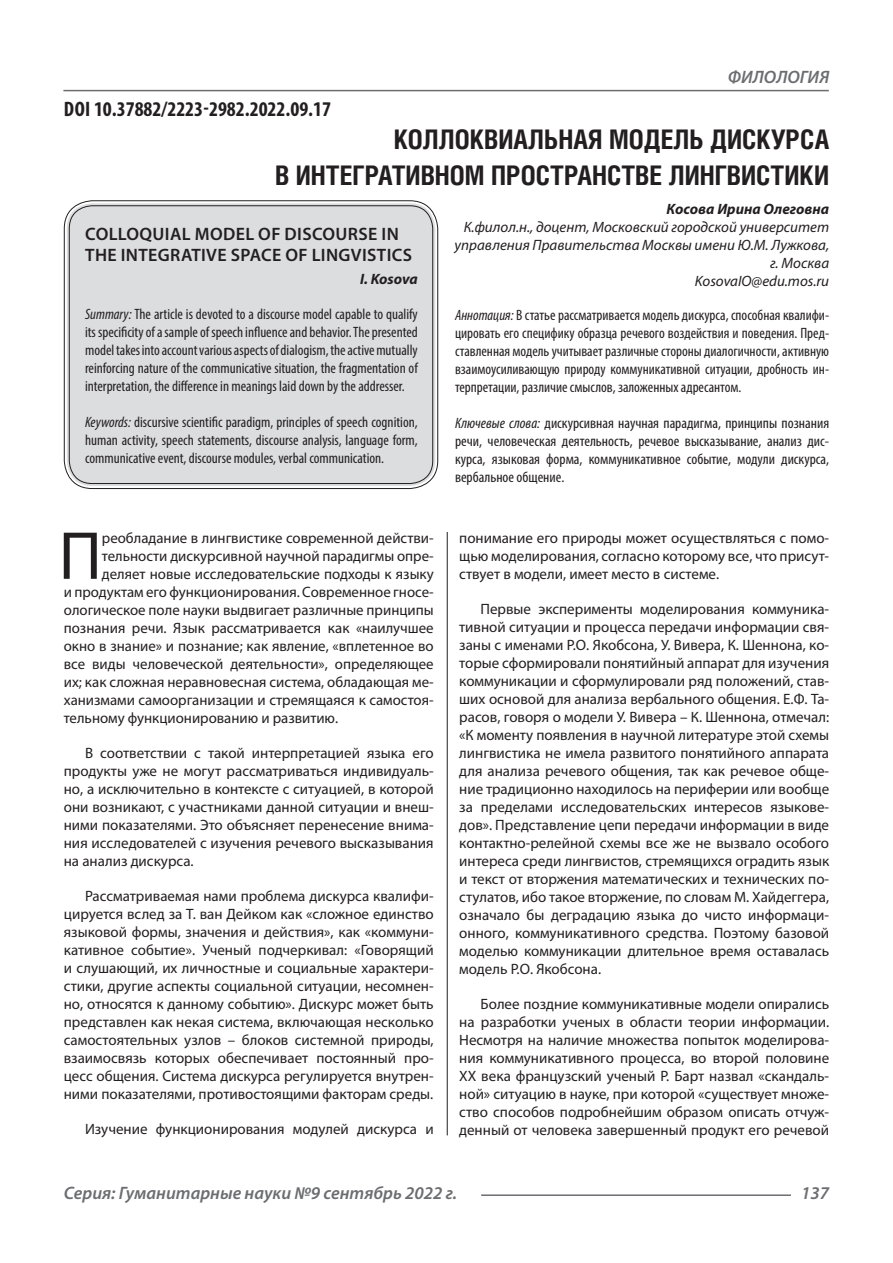
<style>
.page{position:relative;width:893px;height:1263px;background:#fff}
.page>*{position:absolute;margin:0;border:0;box-sizing:border-box;transform-origin:0 0}
.Статья_текст_первый{font:68.4px "Myriad Pro";color:#231f20}
.Статья_название{font:700 27px "Helios Cond C";color:#231f20}
.ДОИ{font:700 condensed 21px "Myriad Pro";color:#231f20}
.Статья_название_англ{font:600 18px/21.6px "Myriad Pro";letter-spacing:.02em;color:#231f20}
.t1{font:italic 600 18px "Myriad Pro";color:#6c6d70}
.Статья_текст{font:15px/18px "Myriad Pro";color:#231f20;text-align:justify}
.Статья_аннотация_анг{font:condensed 15px/18px "Myriad Pro";color:#231f20;text-align:justify}
.Статья_аннотация_тек{font:condensed 15px/18px "Myriad Pro";color:#231f20;text-align:justify}
.Статья_текст_первый-2{font:15px "Myriad Pro";color:#231f20}
.Статья_автор_инфо{font:italic 15px/18px "Myriad Pro";color:#231f20;text-align:right}
.Статья_автор_фио_рус{font:italic 700 15px "Myriad Pro";color:#231f20}
.Статья_автор_англ{font:italic 700 15px "Myriad Pro";letter-spacing:-.01em;color:#231f20}
.s1{font-style:italic}
</style>
<div class="page">
<hr style="left:447px;top:128px;width:1px;height:1007px;background:#231f20">
<hr style="left:63px;top:90px;width:766px;height:1px;background:#6c6d70">
<hr style="left:481px;top:1194px;width:310px;height:2px;background:#6c6d70">
<div style="left:441px;top:126px;width:10px;height:405px;background:#fff"></div>
<div style="left:67px;top:203px;width:368px;height:283px;background:#dcdddf;border-radius:26px"></div>
<div style="left:64px;top:200px;width:374px;height:289px;border:1px solid #231f20;border-radius:28px"></div>
<div style="left:69px;top:205px;width:364px;height:279px;border:1px solid #231f20;border-radius:23px"></div>
<p class="ДОИ" style="left:64px;top:96px;width:269px">DOI 10.37882/2223-2982.2022.09.17</p>
<p class="t1" style="left:728px;top:66px;width:103px">ФИЛОЛОГИЯ</p>
<p class="Статья_название" style="left:394px;top:124px;width:437px">КОЛЛОКВИАЛЬНАЯ МОДЕЛЬ ДИСКУРСА</p>
<p class="Статья_название" style="left:275px;top:160px;width:556px">В ИНТЕГРАТИВНОМ ПРОСТРАНСТВЕ ЛИНГВИСТИКИ</p>
<p class="Статья_автор_фио_рус" style="left:666px;top:199px;width:164px">Косова Ирина Олеговна</p>
<p class="Статья_автор_инфо" style="left:455px;top:217px;width:376px">К.филол.н., доцент, Московский городской университет управления Правительства Москвы имени Ю.М. Лужкова, г. Москва</p>
<p class="Статья_автор_инфо" style="left:695px;top:271px;width:136px">KosovaIO@edu.mos.ru</p>
<p class="Статья_аннотация_тек" style="left:455px;top:305px;width:376px"><span class="s1">Аннотация:</span> В статье рассматривается модель дискурса, способная квалифи&shy;цировать его специфику образца речевого воздействия и поведения. Пред&shy;ставленная модель учитывает различные стороны диалогичности, активную взаимоусиливающую природу коммуникативной ситуации, дробность ин&shy;терпретации, различие смыслов, заложенных адресантом.</p>
<p class="Статья_аннотация_тек" style="left:455px;top:413px;width:376px"><span class="s1">Ключевые слова:</span> дискурсивная научная парадигма, принципы познания речи, человеческая деятельность, речевое высказывание, анализ дис&shy;курса, языковая форма, коммуникативное событие, модули дискурса, вербальное общение.</p>
<p class="Статья_название_англ" style="left:85px;top:222px;width:328px">COLLOQUIAL MODEL OF DISCOURSE IN<br>THE INTEGRATIVE SPACE OF LINGVISTICS</p>
<p class="Статья_автор_англ" style="left:360px;top:270px;width:59px">I. Kosova</p>
<p class="Статья_аннотация_анг" style="left:85px;top:304px;width:334px"><span class="s1">Summary:</span> The article is devoted to a discourse model capable to qualify its specificity of a sample of speech influence and behavior. The presented model takes into account various aspects of dialogism, the active mutually reinforcing nature of the communicative situation, the fragmentation of interpretation, the difference in meanings laid down by the addresser.</p>
<p class="Статья_аннотация_анг" style="left:85px;top:412px;width:334px"><span class="s1">Keywords:</span> discursive scientific paradigm, principles of speech cognition, human activity, speech statements, discourse analysis, language form, communicative event, discourse modules, verbal communication.</p>
<p class="Статья_текст_первый" style="left:59px;top:514px;width:45px">П</p>
<p class="Статья_текст_первый-2" style="left:102px;top:528px;width:333px">реобладание в лингвистике современной действи-</p>
<p class="Статья_текст_первый-2" style="left:102px;top:546px;width:333px">тельности дискурсивной научной парадигмы опре-</p>
<p class="Статья_текст_первый-2" style="left:102px;top:564px;width:333px">деляет новые исследовательские подходы к языку</p>
<p class="Статья_текст_первый-2" style="left:64px;top:582px;width:371px">и продуктам его функционирования. Современное гносе-</p>
<p class="Статья_текст_первый-2" style="left:64px;top:600px;width:371px">ологическое поле науки выдвигает различные принципы</p>
<p class="Статья_текст_первый-2" style="left:64px;top:618px;width:371px">познания речи. Язык рассматривается как «наилучшее</p>
<p class="Статья_текст_первый-2" style="left:64px;top:636px;width:371px">окно в знание» и познание; как явление, «вплетенное во</p>
<p class="Статья_текст_первый-2" style="left:64px;top:654px;width:371px">все виды человеческой деятельности», определяющее</p>
<p class="Статья_текст_первый-2" style="left:64px;top:672px;width:371px">их; как сложная неравновесная система, обладающая ме-</p>
<p class="Статья_текст_первый-2" style="left:64px;top:690px;width:371px">ханизмами самоорганизации и стремящаяся к самостоя-</p>
<p class="Статья_текст_первый-2" style="left:64px;top:708px;width:276px">тельному функционированию и развитию.</p>
<p class="Статья_текст" style="left:64px;top:743px;width:371px;text-indent:21px">В соответствии с такой интерпретацией языка его продукты уже не могут рассматриваться индивидуаль&shy;но, а исключительно в контексте с ситуацией, в которой они возникают, с участниками данной ситуации и внеш&shy;ними показателями. Это объясняет перенесение внима&shy;ния исследователей с изучения речевого высказывания на анализ дискурса.</p>
<p class="Статья_текст" style="left:64px;top:886px;width:371px;text-indent:21px">Рассматриваемая нами проблема дискурса квалифи&shy;цируется вслед за Т. ван Дейком как «сложное единство языковой формы, значения и действия», как «коммуни&shy;кативное событие». Ученый подчеркивал: «Говорящий и слушающий, их личностные и социальные характери&shy;стики, другие аспекты социальной ситуации, несомнен&shy;но, относятся к данному событию». Дискурс может быть представлен как некая система, включающая несколько самостоятельных узлов – блоков системной природы, взаимосвязь которых обеспечивает постоянный про&shy;цесс общения. Система дискурса регулируется внутрен&shy;ними показателями, противостоящими факторам среды.</p>
<p class="Статья_текст" style="left:85px;top:1120px;width:350px">Изучение функционирования модулей дискурса и</p>
<p class="Статья_текст" style="left:459px;top:528px;width:371px">понимание его природы может осуществляться с помо&shy;щью моделирования, согласно которому все, что присут&shy;ствует в модели, имеет место в системе.</p>
<p class="Статья_текст" style="left:459px;top:599px;width:371px;text-indent:21px">Первые эксперименты моделирования коммуника&shy;тивной ситуации и процесса передачи информации свя&shy;заны с именами Р.О. Якобсона, У. Вивера, К. Шеннона, ко&shy;торые сформировали понятийный аппарат для изучения коммуникации и сформулировали ряд положений, став&shy;ших основой для анализа вербального общения. Е.Ф. Та&shy;расов, говоря о модели У. Вивера – К. Шеннона, отмечал: «К моменту появления в научной литературе этой схемы лингвистика не имела развитого понятийного аппарата для анализа речевого общения, так как речевое обще&shy;ние традиционно находилось на периферии или вообще за пределами исследовательских интересов языкове&shy;дов». Представление цепи передачи информации в виде контактно-релейной схемы все же не вызвало особого интереса среди лингвистов, стремящихся оградить язык и текст от вторжения математических и технических по&shy;стулатов, ибо такое вторжение, по словам М. Хайдеггера, означало бы деградацию языка до чисто информаци&shy;онного, коммуникативного средства. Поэтому базовой моделью коммуникации длительное время оставалась модель Р.О. Якобсона.</p>
<p class="Статья_текст" style="left:459px;top:994px;width:371px;text-indent:21px">Более поздние коммуникативные модели опирались на разработки ученых в области теории информации.<br>Несмотря на наличие множества попыток моделирова&shy;ния коммуникативного процесса, во второй половине ХХ века французский ученый Р. Барт назвал «скандаль&shy;ной» ситуацию в науке, при которой «существует множе&shy;ство способов подробнейшим образом описать отчуж&shy;денный от человека завершенный продукт его речевой</p>
<p class="t1" style="left:64px;top:1182px;width:395px">Серия: Гуманитарные науки №9 сентябрь 2022 г.</p>
<p class="t1" style="left:801px;top:1182px;width:30px">137</p>
</div>
